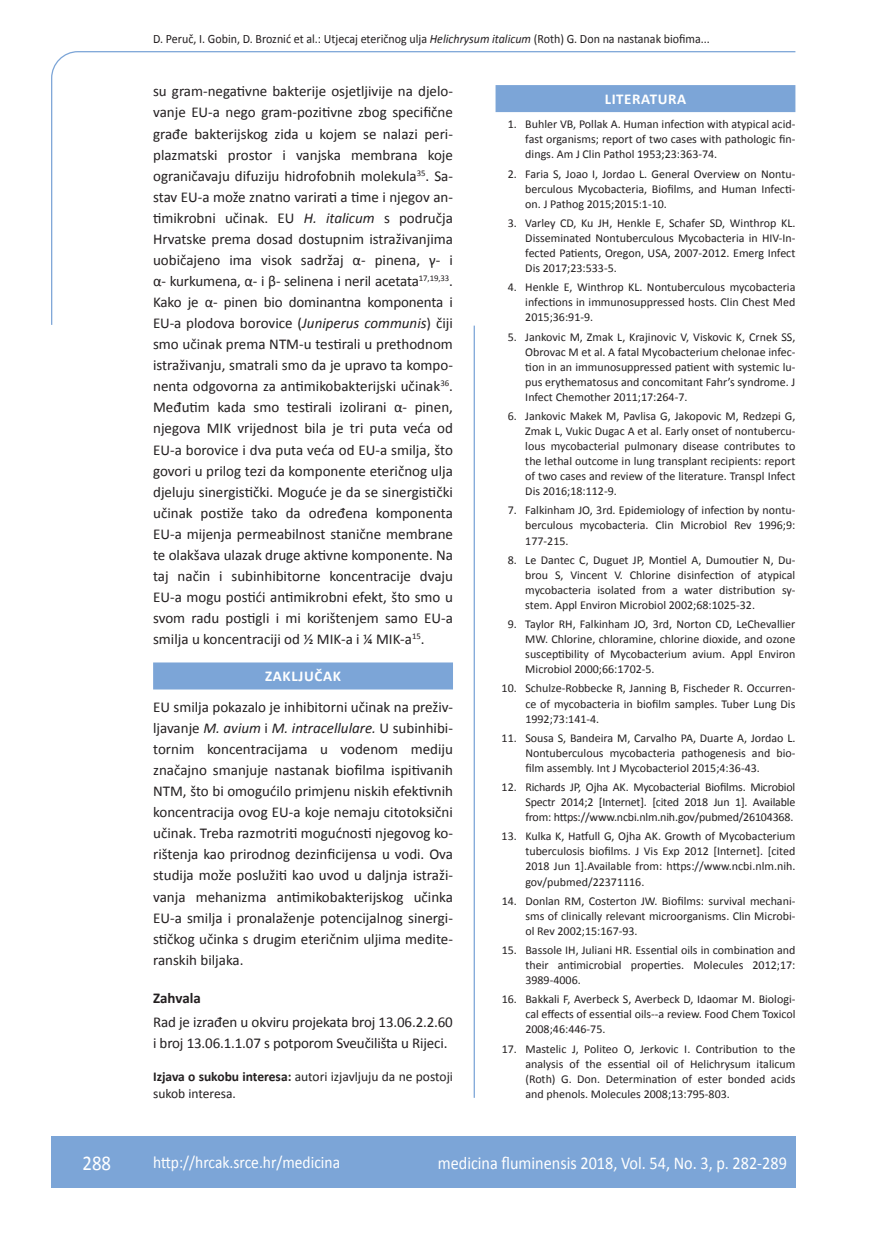
<style>
.page{position:relative;width:872px;height:1234px;background:#fff}
.page>*{position:absolute;margin:0;border:0;box-sizing:border-box;transform-origin:0 0}
.t1{font:21px "Calibri";color:#fff;scale:.9 1}
.t2{font:18px "Calibri";color:#fff;scale:.9 1}
.t3{font:17.25px "Calibri";color:#fff;scale:.9 1}
.t4{font:15px/21px "Calibri";letter-spacing:-.005em;color:#231f20;text-align:justify}
.t5{font:700 15px "Calibri";letter-spacing:.04em;color:#fff}
.t6{font:700 15px "Calibri";letter-spacing:-.005em;color:#231f20}
.t7{font:13.5px/16.5px "Calibri";color:#231f20}
.t8{font:12.75px "Calibri";color:#231f20;scale:.94 1}
.t9{font:12px/15px "Calibri";color:#231f20;text-align:justify}
.s1{font-style:italic}
.s2{font-weight:700}
</style>
<div class="page">
<svg style="left:51px;top:51px;width:745px;height:274px"></svg>
<hr style="left:473px;top:325px;width:2px;height:772px;background:#7ca5d7">
<div style="left:51px;top:1135px;width:744px;height:51px;background:#7ca5d7"></div>
<div style="left:153px;top:662px;width:300px;height:27px;background:#7ca5d7"></div>
<div style="left:495px;top:85px;width:300px;height:27px;background:#7ca5d7"></div>
<p class="t8" style="left:153px;top:29px;width:594px">D. Peruč, I. Gobin, D. Broznić et al.: Utjecaj eteričnog ulja <span class="s1">Helichrysum italicum</span> (Roth) G. Don na nastanak biofima...</p>
<p class="t4" style="left:153px;top:80px;width:301px">su gram-negativne bakterije osjetljivije na djelo&shy;vanje EU-a nego gram-pozitivne zbog specifične građe bakterijskog zida u kojem se nalazi peri&shy;plazmatski prostor i vanjska membrana koje ograničavaju difuziju hidrofobnih molekula<sup>35</sup>. Sa&shy;stav EU-a može znatno varirati a time i njegov an&shy;timikrobni učinak. EU <span class="s1">H. italicum</span> s područja Hrvatske prema dosad dostupnim istraživanjima uobičajeno ima visok sadržaj α- pinena, γ- i α- kurkumena, α- i β- selinena i neril acetata<sup>17,19,33</sup>.<br>Kako je α- pinen bio dominantna komponenta i EU-a plodova borovice (<span class="s1">Juniperus communis</span>) čiji smo učinak prema NTM-u testirali u prethodnom istraživanju, smatrali smo da je upravo ta kompo&shy;nenta odgovorna za antimikobakterijski učinak<sup>36</sup>.<br>Međutim kada smo testirali izolirani α- pinen, njegova MIK vrijednost bila je tri puta veća od EU-a borovice i dva puta veća od EU-a smilja, što govori u prilog tezi da komponente eteričnog ulja djeluju sinergistički. Moguće je da se sinergistički učinak postiže tako da određena komponenta EU-a mijenja permeabilnost stanične membrane te olakšava ulazak druge aktivne komponente. Na taj način i subinhibitorne koncentracije dvaju EU-a mogu postići antimikrobni efekt, što smo u svom radu postigli i mi korištenjem samo EU-a smilja u koncentraciji od ½ MIK-a i ¼ MIK-a<sup>15</sup>.</p>
<p class="t5" style="left:265px;top:665px;width:77px">ZAKLJUČAK</p>
<p class="t4" style="left:153px;top:695px;width:301px">EU smilja pokazalo je inhibitorni učinak na preživ&shy;ljavanje <span class="s1">M. avium</span> i <span class="s1">M. intracellulare.</span> U subinhibi&shy;tornim koncentracijama u vodenom mediju značajno smanjuje nastanak biofilma ispitivanih NTM, što bi omogućilo primjenu niskih efektivnih koncentracija ovog EU-a koje nemaju citotoksični učinak. Treba razmotriti mogućnosti njegovog ko&shy;rištenja kao prirodnog dezinficijensa u vodi. Ova studija može poslužiti kao uvod u daljnja istraži&shy;vanja mehanizma antimikobakterijskog učinka EU-a smilja i pronalaženje potencijalnog sinergi&shy;stičkog učinka s drugim eteričnim uljima medite&shy;ranskih biljaka.</p>
<p class="t6" style="left:153px;top:987px;width:49px">Zahvala</p>
<p class="t4" style="left:153px;top:1010px;width:301px">Rad je izrađen u okviru projekata broj 13.06.2.2.60 i broj 13.06.1.1.07 s potporom Sveučilišta u Rijeci.</p>
<p class="t7" style="left:153px;top:1067px;width:301px"><span class="s2">Izjava o sukobu interesa:</span> autori izjavljuju da ne postoji sukob interesa.</p>
<p class="t5" style="left:604px;top:88px;width:83px">LITERATURA</p>
<p class="t9" style="left:525px;top:116px;width:271px;text-indent:-18px">1. Buhler VB, Pollak A. Human infection with atypical acid&shy;fast organisms; report of two cases with pathologic fin&shy;dings. Am J Clin Pathol 1953;23:363-74.</p>
<p class="t9" style="left:525px;top:166px;width:271px;text-indent:-18px">2. Faria S, Joao I, Jordao L. General Overview on Nontu&shy;berculous Mycobacteria, Biofilms, and Human Infecti&shy;on. J Pathog 2015;2015:1-10.</p>
<p class="t9" style="left:525px;top:215px;width:271px;text-indent:-18px">3. Varley CD, Ku JH, Henkle E, Schafer SD, Winthrop KL.<br>Disseminated Nontuberculous Mycobacteria in HIV-In&shy;fected Patients, Oregon, USA, 2007-2012. Emerg Infect Dis 2017;23:533-5.</p>
<p class="t9" style="left:525px;top:279px;width:271px;text-indent:-18px">4. Henkle E, Winthrop KL. Nontuberculous mycobacteria infections in immunosuppressed hosts. Clin Chest Med 2015;36:91-9.</p>
<p class="t9" style="left:525px;top:329px;width:271px;text-indent:-18px">5. Jankovic M, Zmak L, Krajinovic V, Viskovic K, Crnek SS, Obrovac M et al. A fatal Mycobacterium chelonae infec&shy;tion in an immunosuppressed patient with systemic lu&shy;pus erythematosus and concomitant Fahr’s syndrome. J Infect Chemother 2011;17:264-7.</p>
<p class="t9" style="left:525px;top:408px;width:271px;text-indent:-18px">6. Jankovic Makek M, Pavlisa G, Jakopovic M, Redzepi G, Zmak L, Vukic Dugac A et al. Early onset of nontubercu&shy;lous mycobacterial pulmonary disease contributes to the lethal outcome in lung transplant recipients: report of two cases and review of the literature. Transpl Infect Dis 2016;18:112-9.</p>
<p class="t9" style="left:525px;top:502px;width:272px;text-indent:-18px">7. Falkinham JO, 3rd. Epidemiology of infection by nontu&shy;berculous mycobacteria. Clin Microbiol Rev 1996;9:<br>177-215.</p>
<p class="t9" style="left:525px;top:552px;width:271px;text-indent:-18px">8. Le Dantec C, Duguet JP, Montiel A, Dumoutier N, Du&shy;brou S, Vincent V. Chlorine disinfection of atypical mycobacteria isolated from a water distribution sy&shy;stem. Appl Environ Microbiol 2002;68:1025-32.</p>
<p class="t9" style="left:525px;top:616px;width:272px;text-indent:-18px">9. Taylor RH, Falkinham JO, 3rd, Norton CD, LeChevallier MW. Chlorine, chloramine, chlorine dioxide, and ozone susceptibility of Mycobacterium avium. Appl Environ Microbiol 2000;66:1702-5.</p>
<p class="t9" style="left:525px;top:680px;width:271px;text-indent:-24px">10. Schulze-Robbecke R, Janning B, Fischeder R. Occurren&shy;ce of mycobacteria in biofilm samples. Tuber Lung Dis 1992;73:141-4.</p>
<p class="t9" style="left:525px;top:729px;width:271px;text-indent:-24px">11. Sousa S, Bandeira M, Carvalho PA, Duarte A, Jordao L.<br>Nontuberculous mycobacteria pathogenesis and bio&shy;film assembly. Int J Mycobacteriol 2015;4:36-43.</p>
<p class="t9" style="left:525px;top:779px;width:271px;text-indent:-24px">12. Richards JP, Ojha AK. Mycobacterial Biofilms. Microbiol Spectr 2014;2 [Internet]. [cited 2018 Jun 1]. Available from: https://www.ncbi.nlm.nih.gov/pubmed/26104368.</p>
<p class="t9" style="left:525px;top:828px;width:272px;text-indent:-24px">13. Kulka K, Hatfull G, Ojha AK. Growth of Mycobacterium tuberculosis biofilms. J Vis Exp 2012 [Internet]. [cited 2018 Jun 1].Available from: https://www.ncbi.nlm.nih. gov/pubmed/22371116.</p>
<p class="t9" style="left:525px;top:892px;width:272px;text-indent:-24px">14. Donlan RM, Costerton JW. Biofilms: survival mechani&shy;sms of clinically relevant microorganisms. Clin Microbi&shy;ol Rev 2002;15:167-93.</p>
<p class="t9" style="left:525px;top:942px;width:272px;text-indent:-24px">15. Bassole IH, Juliani HR. Essential oils in combination and their antimicrobial properties. Molecules 2012;17:<br>3989-4006.</p>
<p class="t9" style="left:525px;top:991px;width:271px;text-indent:-24px">16. Bakkali F, Averbeck S, Averbeck D, Idaomar M. Biologi&shy;cal effects of essential oils--a review. Food Chem Toxicol 2008;46:446-75.</p>
<p class="t9" style="left:525px;top:1040px;width:271px;text-indent:-24px">17. Mastelic J, Politeo O, Jerkovic I. Contribution to the analysis of the essential oil of Helichrysum italicum (Roth) G. Don. Determination of ester bonded acids and phenols. Molecules 2008;13:795-803.</p>
<h1 class="t1" style="left:82px;top:1147px;width:33px">288</h1>
<h3 class="t3" style="left:153px;top:1149px;width:209px">http://hrcak.srce.hr/medicina</h3>
<h2 class="t2" style="left:438px;top:1149px;width:389px">medicina fluminensis 2018, Vol. 54, No. 3, p. 282-289</h2>
</div>
